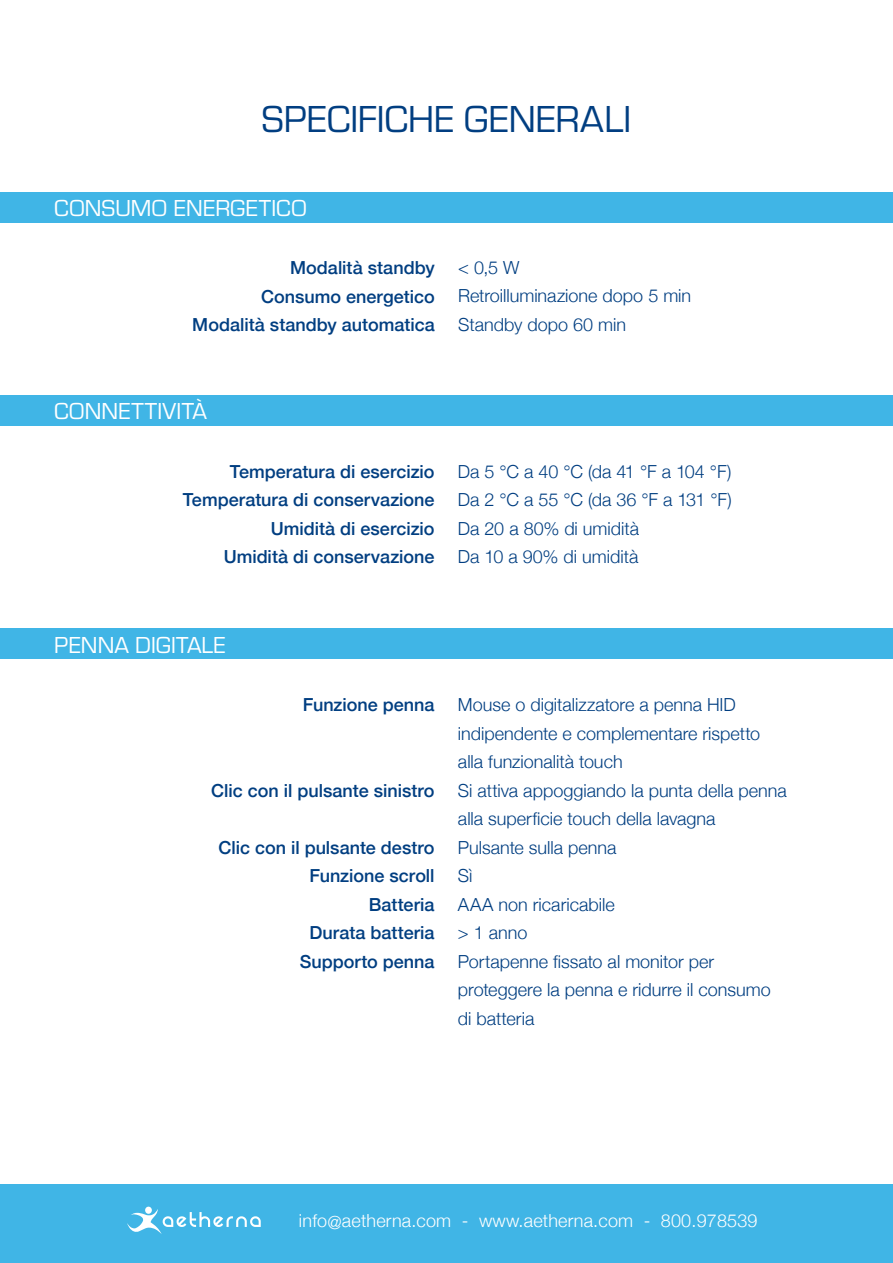
<style>
.page{position:relative;width:893px;height:1263px;background:#fff}
.page>*{position:absolute;margin:0;border:0;box-sizing:border-box;transform-origin:0 0}
.t1{font:39px "Eurostile";letter-spacing:-.005em;color:#013e81}
.t2{font:24px "Eurostile";color:#fff}
.t3{font:300 18px/28.5px "Helvetica Neue";color:#013e81}
.t4{font:500 18px/28.5px "Helvetica Neue";color:#013e81;text-align:right}
.t5{font:300 18px "Helvetica Neue";letter-spacing:.01em;color:#fff}
</style>
<div class="page">
<div style="left:0;top:1185px;width:893px;height:78px;background:#40b5e6"></div>
<svg style="left:145px;top:1206px;width:7px;height:8px"></svg>
<svg style="left:127px;top:1209px;width:134px;height:25px"></svg>
<div style="left:0;top:192px;width:893px;height:30px;background:#40b5e6"></div>
<div style="left:0;top:629px;width:893px;height:30px;background:#40b5e6"></div>
<div style="left:0;top:396px;width:893px;height:30px;background:#40b5e6"></div>
<h1 class="t1" style="left:261px;top:93px;width:371px">SPECIFICHE GENERALI</h1>
<h2 class="t2" style="left:54px;top:193px;width:254px">CONSUMO ENERGETICO</h2>
<p class="t4" style="left:192px;top:252px;width:244px">Modalità standby<br>Consumo energetico<br>Modalità standby automatica</p>
<p class="t3" style="left:458px;top:252px;width:235px">&lt; 0,5 W<br>Retroilluminazione dopo 5 min<br>Standby dopo 60 min</p>
<h2 class="t2" style="left:54px;top:395px;width:155px">CONNETTIVITÀ</h2>
<p class="t4" style="left:183px;top:456px;width:253px">Temperatura di esercizio<br>Temperatura di conservazione<br>Umidità di esercizio<br>Umidità di conservazione</p>
<p class="t3" style="left:458px;top:456px;width:275px">Da 5 °C a 40 °C (da 41 °F a 104 °F)<br>Da 2 °C a 55 °C (da 36 °F a 131 °F)<br>Da 20 a 80% di umidità<br>Da 10 a 90% di umidità</p>
<h2 class="t2" style="left:54px;top:629px;width:173px">PENNA DIGITALE</h2>
<p class="t4" style="left:303px;top:689px;width:133px">Funzione penna</p>
<p class="t4" style="left:211px;top:775px;width:225px">Clic con il pulsante sinistro</p>
<p class="t4" style="left:218px;top:832px;width:218px">Clic con il pulsante destro<br>Funzione scroll<br>Batteria<br>Durata batteria<br>Supporto penna</p>
<p class="t3" style="left:458px;top:689px;width:330px">Mouse o digitalizzatore a penna HID indipendente e complementare rispetto alla funzionalità touch<br>Si attiva appoggiando la punta della penna alla superficie touch della lavagna<br>Pulsante sulla penna<br>Sì<br>AAA non ricaricabile<br>&gt; 1 anno<br>Portapenne fissato al monitor per proteggere la penna e ridurre il consumo di batteria</p>
<p class="t5" style="left:299px;top:1206px;width:460px">info@aetherna.com - www.aetherna.com - 800.978539</p>
</div>
